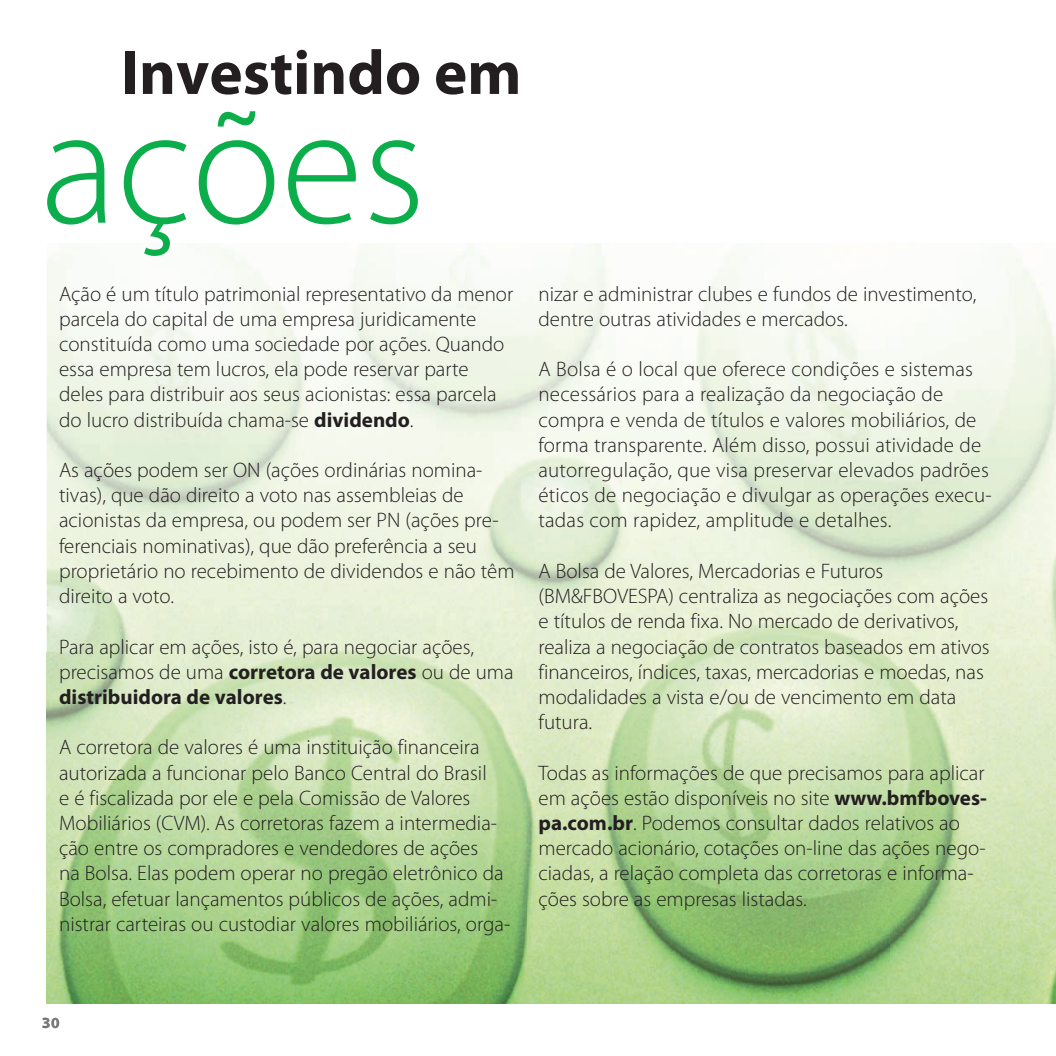
<style>
.page{position:relative;width:1056px;height:1056px;background:#fff}
.page>*{position:absolute;margin:0;border:0;box-sizing:border-box;transform-origin:0 0}
.t1{font:300 168px "Myriad Pro";color:#0cae4c}
.t2{font:700 63px "Myriad Pro";color:#231f20}
.t3{font:300 21px/25.2px "Myriad Pro";color:#231f20}
.t4{font:900 15.75px "Myriad Pro";color:#6c6d70}
.s1{font-weight:700}
.s2{font-family:"Myriad";font-weight:700}
</style>
<div class="page">
<img style="left:47px;top:243px;width:1009px;height:760px">
<h2 class="t2" style="left:121px;top:37px;width:402px">Investindo em</h2>
<h1 class="t1" style="left:41px;top:74px;width:386px">ações</h1>
<p class="t3" style="left:59px;top:281px;width:456px">Ação é um título patrimonial representativo da menor parcela do capital de uma empresa juridicamente constituída como uma sociedade por ações. Quando essa empresa tem lucros, ela pode reservar parte deles para distribuir aos seus acionistas: essa parcela do lucro distribuída chama-se <span class="s1">dividendo</span>.</p>
<p class="t3" style="left:59px;top:458px;width:457px">As ações podem ser ON (ações ordinárias nomina&shy;tivas), que dão direito a voto nas assembleias de acionistas da empresa, ou podem ser PN (ações pre&shy;ferenciais nominativas), que dão preferência a seu proprietário no recebimento de dividendos e não têm direito a voto.</p>
<p class="t3" style="left:59px;top:634px;width:456px">Para aplicar em ações, isto é, para negociar ações, precisamos de uma <span class="s1">corretora de valores</span> ou de uma <span class="s1">distribuidora de valores</span>.</p>
<p class="t3" style="left:59px;top:735px;width:453px">A corretora de valores é uma instituição financeira autorizada a funcionar pelo Banco Central do Brasil<br>e é fiscalizada por ele e pela Comissão de Valores Mobiliários (CVM). As corretoras fazem a intermedia&shy;ção entre os compradores e vendedores de ações<br>na Bolsa. Elas podem operar no pregão eletrônico da Bolsa, efetuar lançamentos públicos de ações, admi&shy;nistrar carteiras ou custodiar valores mobiliários, orga-</p>
<p class="t3" style="left:538px;top:281px;width:439px">nizar e administrar clubes e fundos de investimento, dentre outras atividades e mercados.</p>
<p class="t3" style="left:538px;top:357px;width:455px">A Bolsa é o local que oferece condições e sistemas necessários para a realização da negociação de compra e venda de títulos e valores mobiliários, de forma transparente. Além disso, possui atividade de autorregulação, que visa preservar elevados padrões éticos de negociação e divulgar as operações execu&shy;tadas com rapidez, amplitude e detalhes.</p>
<p class="t3" style="left:538px;top:558px;width:453px">A Bolsa de Valores, Mercadorias e Futuros (BM&amp;FBOVESPA) centraliza as negociações com ações e títulos de renda fixa. No mercado de derivativos, realiza a negociação de contratos baseados em ativos financeiros, índices, taxas, mercadorias e moedas, nas modalidades a vista e/ou de vencimento em data futura.</p>
<p class="t3" style="left:538px;top:760px;width:450px">Todas as informações de que precisamos para aplicar em ações estão disponíveis no site <span class="s2">www.bmfboves&shy;pa.com.br</span>. Podemos consultar dados relativos ao mercado acionário, cotações on-line das ações nego&shy;ciadas, a relação completa das corretoras e informa&shy;ções sobre as empresas listadas.</p>
<p class="t4" style="left:42px;top:1014px;width:20px">30</p>
</div>
